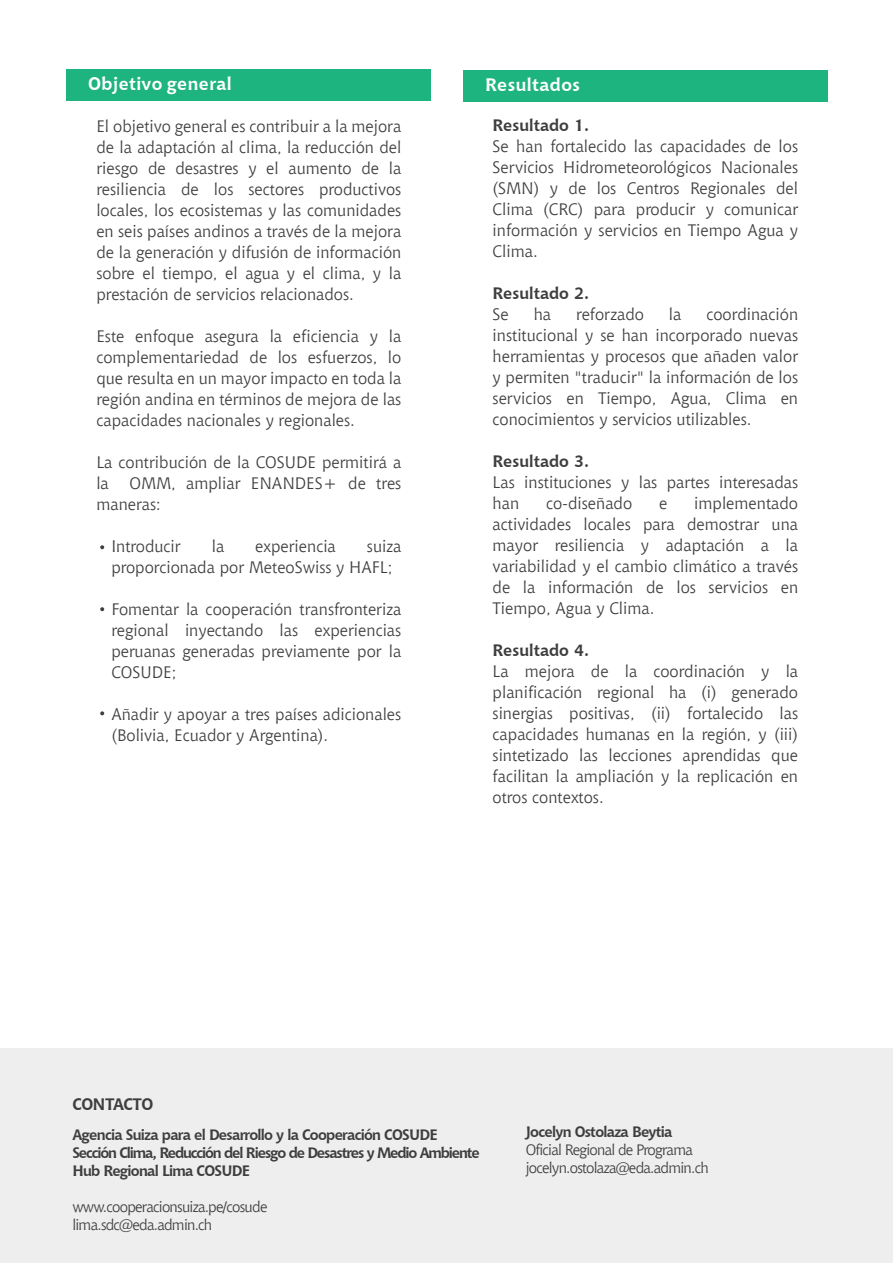
<style>
.page{position:relative;width:893px;height:1263px;background:#fff}
.page>*{position:absolute;margin:0;border:0;box-sizing:border-box;transform-origin:0 0}
.t1{font:700 18px "Chianti BT";letter-spacing:.025em;color:#fff}
.t2{font:16.5px/21px "Chianti BT";color:#3e3e3f;text-align:justify}
.t3{font:700 16.5px "Chianti BT";color:#3e3e3f}
.t4{font:700 16.5px "Chianti BT";letter-spacing:-.025em;color:#3e3e3f}
.t5{font:700 15px/18px "Chianti BT";letter-spacing:-.05em;color:#3e3e3f}
.t6{font:15px/18px "Chianti BT";letter-spacing:-.05em;color:#3e3e3f}
</style>
<div class="page">
<div style="left:0;top:1049px;width:893px;height:214px;background:#eeeeef"></div>
<div style="left:66px;top:69px;width:365px;height:32px;background:#1db480"></div>
<div style="left:463px;top:70px;width:365px;height:32px;background:#1db480"></div>
<svg style="left:100px;top:545px;width:4px;height:4px"></svg>
<svg style="left:100px;top:711px;width:4px;height:4px"></svg>
<svg style="left:100px;top:607px;width:4px;height:4px"></svg>
<p class="t1" style="left:88px;top:73px;width:145px">Objetivo general</p>
<p class="t1" style="left:485px;top:74px;width:96px">Resultados</p>
<p class="t2" style="left:96px;top:115px;width:306px">El objetivo general es contribuir a la mejora de la adaptación al clima, la reducción del riesgo de desastres y el aumento de la resiliencia de los sectores productivos locales, los ecosistemas y las comunidades en seis países andinos a través de la mejora de la generación y difusión de información sobre el tiempo, el agua y el clima, y la prestación de servicios relacionados.</p>
<p class="t2" style="left:96px;top:325px;width:306px">Este enfoque asegura la eficiencia y la complementariedad de los esfuerzos, lo que resulta en un mayor impacto en toda la región andina en términos de mejora de las capacidades nacionales y regionales.</p>
<p class="t2" style="left:96px;top:451px;width:306px">La contribución de la COSUDE permitirá a la</p>
<p class="t2" style="left:96px;top:472px;width:306px;text-indent:33px">OMM, ampliar ENANDES+ de tres maneras:</p>
<p class="t2" style="left:111px;top:535px;width:71px">Introducir</p>
<p class="t2" style="left:212px;top:535px;width:14px">la</p>
<p class="t2" style="left:255px;top:535px;width:82px">experiencia</p>
<p class="t2" style="left:111px;top:535px;width:291px;text-indent:256px">suiza proporcionada por MeteoSwiss y HAFL;</p>
<p class="t2" style="left:111px;top:598px;width:291px">Fomentar la cooperación transfronteriza regional inyectando las experiencias peruanas generadas previamente por la COSUDE;</p>
<p class="t2" style="left:111px;top:703px;width:291px">Añadir y apoyar a tres países adicionales (Bolivia, Ecuador y Argentina).</p>
<p class="t3" style="left:493px;top:115px;width:98px">Resultado 1.</p>
<p class="t2" style="left:493px;top:136px;width:307px">Se han fortalecido las capacidades de los Servicios Hidrometeorológicos Nacionales (SMN) y de los Centros Regionales del Clima (CRC) para producir y comunicar información y servicios en Tiempo Agua y Clima.</p>
<p class="t3" style="left:493px;top:283px;width:98px">Resultado 2.</p>
<p class="t2" style="left:493px;top:304px;width:18px">Se</p>
<p class="t2" style="left:534px;top:304px;width:19px">ha</p>
<p class="t2" style="left:576px;top:304px;width:69px">reforzado</p>
<p class="t2" style="left:669px;top:304px;width:14px">la</p>
<p class="t2" style="left:493px;top:304px;width:307px;text-indent:214px">coordinación institucional y se han incorporado nuevas herramientas y procesos que añaden valor y permiten "traducir" la información de los servicios en Tiempo, Agua, Clima en conocimientos y servicios utilizables.</p>
<p class="t3" style="left:493px;top:451px;width:98px">Resultado 3.</p>
<p class="t2" style="left:493px;top:472px;width:307px">Las instituciones y las partes interesadas han</p>
<p class="t2" style="left:493px;top:493px;width:307px;text-indent:202px">implementado actividades locales para demostrar una mayor resiliencia y adaptación a la variabilidad y el cambio climático a través de la información de los servicios en Tiempo, Agua y Clima.</p>
<p class="t3" style="left:493px;top:640px;width:98px">Resultado 4.</p>
<p class="t2" style="left:493px;top:661px;width:307px">La mejora de la coordinación y la planificación regional ha (i) generado sinergias positivas, (ii) fortalecido las capacidades humanas en la región, y (iii) sintetizado las lecciones aprendidas que facilitan la ampliación y la replicación en otros contextos.</p>
<p class="t2" style="left:546px;top:493px;width:88px">co-diseñado</p>
<p class="t2" style="left:659px;top:493px;width:10px">e</p>
<p class="t4" style="left:73px;top:1094px;width:82px">CONTACTO</p>
<p class="t5" style="left:72px;top:1126px;width:409px">Agencia Suiza para el Desarrollo y la Cooperación COSUDE<br>Sección Clima, Reducción del Riesgo de Desastres y Medio Ambiente<br>Hub Regional Lima COSUDE</p>
<p class="t6" style="left:72px;top:1198px;width:197px">www.cooperacionsuiza.pe/cosude lima.sdc@eda.admin.ch</p>
<p class="t5" style="left:526px;top:1123px;width:148px">Jocelyn Ostolaza Beytia</p>
<p class="t6" style="left:526px;top:1141px;width:185px">Oficial Regional de Programa jocelyn.ostolaza@eda.admin.ch</p>
</div>
